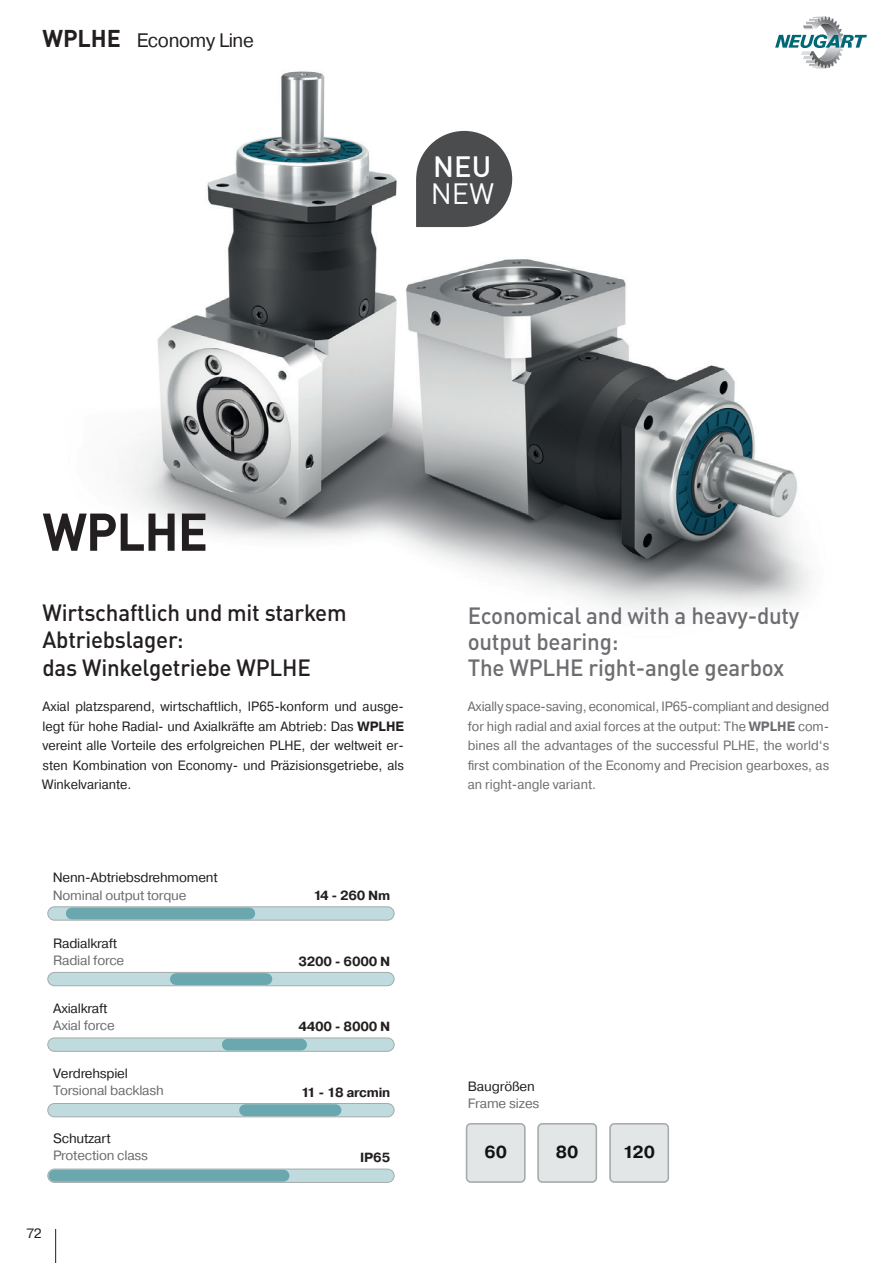
<style>
.page{position:relative;width:893px;height:1263px;background:#fff}
.page>*{position:absolute;margin:0;border:0;box-sizing:border-box;transform-origin:0 0}
._01Headline{font:700 52.2px "DIN Pro";letter-spacing:-.02em;color:#231f20;scale:.96 1}
.t1{font:500 28.95px/27.2px "DIN Pro";color:#fff}
._02Sub_Headline{font:500 23.25px/26.2px "DIN Pro";letter-spacing:-.01em;color:#6c6d70;scale:.96 1}
._02Sub_Headline-2{font:500 23.25px/26.2px "DIN Pro";letter-spacing:-.01em;color:#231f20;scale:.96 1}
.t2{font:19.5px "Pragmatica";letter-spacing:-.02em;color:#231f20}
.t3{font:700 17.4px "Pragmatica";color:#111416}
.t4{font:13.5px/19.5px "Pragmatica";letter-spacing:-.015em;color:#6c6d70;text-align:justify;scale:.95 1}
.t5{font:13.5px/19.5px "Pragmatica";letter-spacing:-.015em;color:#231f20;text-align:justify;scale:.95 1}
.t6{font:13.5px "Pragmatica";letter-spacing:-.015em;color:#6c6d70}
.t7{font:13.5px "Pragmatica";letter-spacing:-.015em;color:#231f20}
.t8{font:700 13.2px "Pragmatica";letter-spacing:-.015em;color:#231f20}
.s1{font-family:"DIN Pro";font-weight:700;font-size:24px}
.s2{font-weight:400}
.s3{font-weight:700}
</style>
<div class="page">
<hr style="left:55px;top:1229px;width:1px;height:34px;background:#231f20">
<img style="left:129px;top:71px;width:681px;height:541px">
<div style="left:48px;top:972px;width:346px;height:14px;background:#bfdbde;border-radius:7px"></div>
<div style="left:47px;top:972px;width:347px;height:14px;border:1px solid #a6aaaa;border-radius:7px"></div>
<div style="left:48px;top:907px;width:346px;height:13px;background:#bfdbde;border-radius:7px"></div>
<div style="left:47px;top:906px;width:347px;height:14px;border:1px solid #a6aaaa;border-radius:7px"></div>
<div style="left:48px;top:1038px;width:346px;height:13px;background:#bfdbde;border-radius:7px"></div>
<div style="left:47px;top:1037px;width:347px;height:15px;border:1px solid #a6aaaa;border-radius:7px"></div>
<div style="left:48px;top:1103px;width:346px;height:14px;background:#bfdbde;border-radius:7px"></div>
<div style="left:47px;top:1103px;width:347px;height:14px;border:1px solid #a6aaaa;border-radius:7px"></div>
<div style="left:48px;top:1169px;width:346px;height:13px;background:#bfdbde;border-radius:7px"></div>
<div style="left:47px;top:1169px;width:347px;height:14px;border:1px solid #a6aaaa;border-radius:7px"></div>
<div style="left:176px;top:973px;width:90px;height:12px;background:#6ba7af"></div>
<div style="left:245px;top:1104px;width:91px;height:12px;background:#6ba7af"></div>
<div style="left:72px;top:907px;width:177px;height:12px;background:#6ba7af"></div>
<div style="left:54px;top:1170px;width:230px;height:11px;background:#6ba7af"></div>
<div style="left:228px;top:1039px;width:73px;height:11px;background:#6ba7af"></div>
<div style="left:467px;top:1124px;width:58px;height:58px;background:#e3e6e6;border-radius:4px"></div>
<div style="left:466px;top:1123px;width:59px;height:60px;border:2px solid #a6aaaa;border-radius:4px"></div>
<div style="left:538px;top:1124px;width:58px;height:58px;background:#e3e6e6;border-radius:4px"></div>
<div style="left:537px;top:1123px;width:60px;height:60px;border:2px solid #a6aaaa;border-radius:4px"></div>
<div style="left:610px;top:1124px;width:58px;height:58px;background:#e3e6e6;border-radius:4px"></div>
<div style="left:609px;top:1123px;width:60px;height:60px;border:2px solid #a6aaaa;border-radius:4px"></div>
<svg style="left:416px;top:131px;width:96px;height:96px"></svg>
<svg style="left:775px;top:16px;width:92px;height:53px"></svg>
<p class="t2" style="left:43px;top:28px;width:213px"><span class="s1">WPLHE</span> Economy Line</p>
<p class="t1" style="left:431px;top:151px;width:65px">NEU<br><span class="s2">NEW</span></p>
<p class="_01Headline" style="left:43px;top:491px;width:174px">WPLHE</p>
<p class="_02Sub_Headline-2" style="left:43px;top:598px;width:318px">Wirtschaftlich und mit starkem<br>Abtriebslager:</p>
<p class="_02Sub_Headline-2" style="left:43px;top:653px;width:281px">das Winkelgetriebe WPLHE</p>
<p class="_02Sub_Headline" style="left:468px;top:601px;width:347px">Economical and with a heavy-duty output bearing:<br>The WPLHE right-angle gearbox</p>
<p class="t5" style="left:43px;top:697px;width:382px">Axial platzsparend, wirtschaftlich, IP65-konform und ausge&shy;legt für hohe Radial- und Axialkräfte am Abtrieb: Das <span class="s3">WPLHE </span>vereint alle Vorteile des erfolgreichen PLHE, der weltweit er&shy;sten Kombination von Economy- und Präzisionsgetriebe, als Winkelvariante.</p>
<p class="t4" style="left:468px;top:697px;width:382px">Axially space-saving, economical, IP65-compliant and designed for high radial and axial forces at the output: The <span class="s3">WPLHE</span> com&shy;bines all the advantages of the successful PLHE, the world‘s first combination of the Economy and Precision gearboxes, as an right-angle variant.</p>
<p class="t7" style="left:53px;top:869px;width:167px">Nenn-Abtriebsdrehmoment</p>
<p class="t6" style="left:53px;top:886px;width:135px">Nominal output torque</p>
<p class="t7" style="left:53px;top:934px;width:66px">Radialkraft</p>
<p class="t6" style="left:53px;top:951px;width:73px">Radial force</p>
<p class="t7" style="left:53px;top:1000px;width:56px">Axialkraft</p>
<p class="t6" style="left:53px;top:1017px;width:63px">Axial force</p>
<p class="t7" style="left:53px;top:1065px;width:76px">Verdrehspiel</p>
<p class="t6" style="left:53px;top:1082px;width:112px">Torsional backlash</p>
<p class="t7" style="left:53px;top:1130px;width:59px">Schutzart</p>
<p class="t6" style="left:53px;top:1147px;width:96px">Protection class</p>
<p class="t7" style="left:26px;top:1225px;width:17px">72</p>
<p class="t8" style="left:313px;top:887px;width:78px">14 - 260 Nm</p>
<p class="t8" style="left:298px;top:952px;width:93px">3200 - 6000 N</p>
<p class="t8" style="left:298px;top:1018px;width:93px">4400 - 8000 N</p>
<p class="t8" style="left:301px;top:1083px;width:91px">11 - 18 arcmin</p>
<p class="t8" style="left:360px;top:1149px;width:32px">IP65</p>
<p class="t7" style="left:468px;top:1078px;width:69px">Baugrößen</p>
<p class="t6" style="left:468px;top:1095px;width:73px">Frame sizes</p>
<p class="t3" style="left:484px;top:1141px;width:24px">60</p>
<p class="t3" style="left:556px;top:1141px;width:24px">80</p>
<p class="t3" style="left:623px;top:1141px;width:34px">120</p>
</div>
